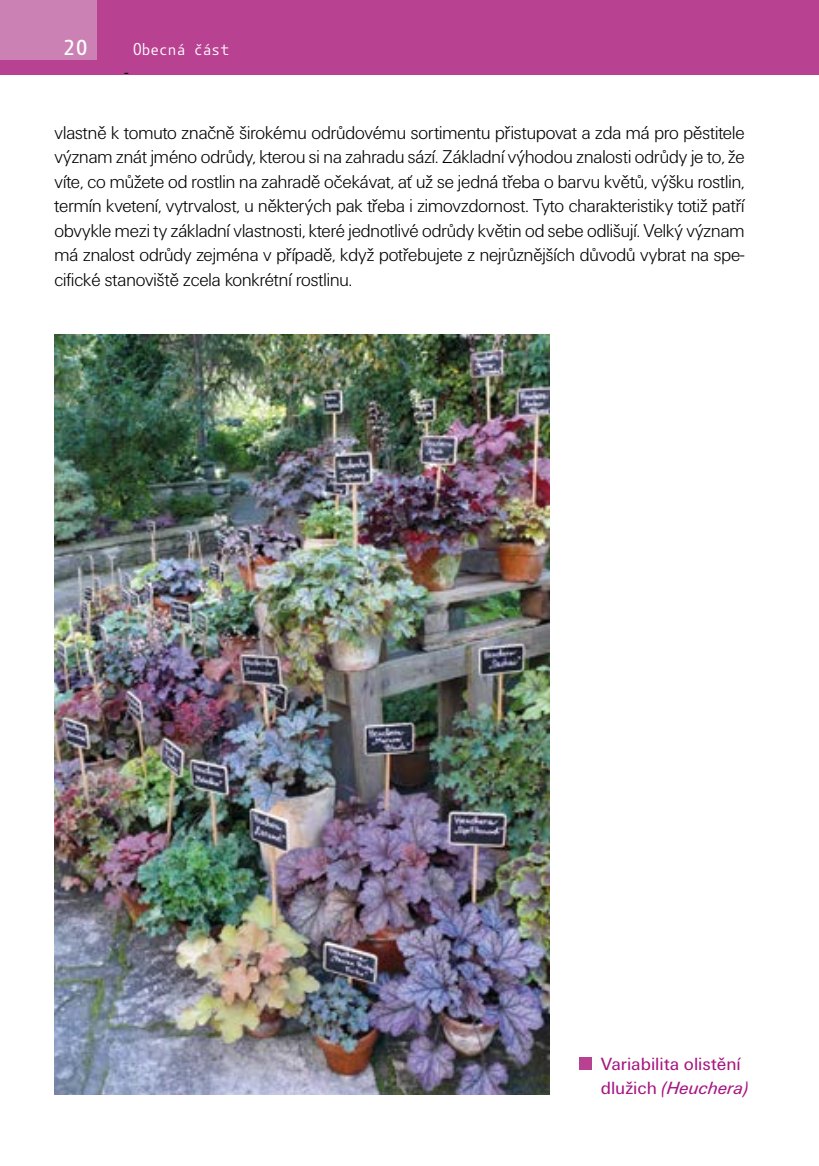
<style>
.page{position:relative;width:819px;height:1166px;background:#fff}
.page>*{position:absolute;margin:0;border:0;box-sizing:border-box;transform-origin:0 0}
.t1{font:500 21px "Botanika Mono";color:#fff}
.t2{font:19.25px/24.5px "U001 DOT Ligh";color:#000;text-align:justify}
.t3{font:18.38px/24.5px "U001 TOT";color:#a71681}
.t4{font:16.62px "Botanika Mono";letter-spacing:-.075em;color:#fff}
.t5{font:14px "Arial";color:#000}
.s1{font-style:italic}
</style>
<div class="page">
<div style="left:0;top:0;width:819px;height:74px;background:#b94191"></div>
<div style="left:0;top:0;width:97px;height:60px;background:#cc81b5"></div>
<img style="left:55px;top:335px;width:494px;height:759px">
<div style="left:578px;top:1057px;width:13px;height:12px;background:#b94191"></div>
<p class="t1" style="left:63px;top:33px;width:27px">20</p>
<p class="t4" style="left:132px;top:39px;width:99px">Obecná část</p>
<p class="t5" style="left:124px;top:63px;width:6px">-</p>
<p class="t2" style="left:55px;top:121px;width:691px">vlastně k tomuto značně širokému odrůdovému sortimentu přistupovat a zda má pro pěstitele význam znát jméno odrůdy, kterou si na zahradu sází. Základní výhodou znalosti odrůdy je to, že víte, co můžete od rostlin na zahradě očekávat, ať už se jedná třeba o barvu květů, výšku rostlin, termín kvetení, vytrvalost, u některých pak třeba i zimovzdornost. Tyto charakteristiky totiž patří obvykle mezi ty základní vlastnosti, které jednotlivé odrůdy květin od sebe odlišují. Velký význam má znalost odrůdy zejména v případě, když potřebujete z nejrůznějších důvodů vybrat na spe&shy;cifické stanoviště zcela konkrétní rostlinu.</p>
<p class="t3" style="left:600px;top:1051px;width:149px">Variabilita olistění dlužich <span class="s1">(Heuchera)</span></p>
</div>
